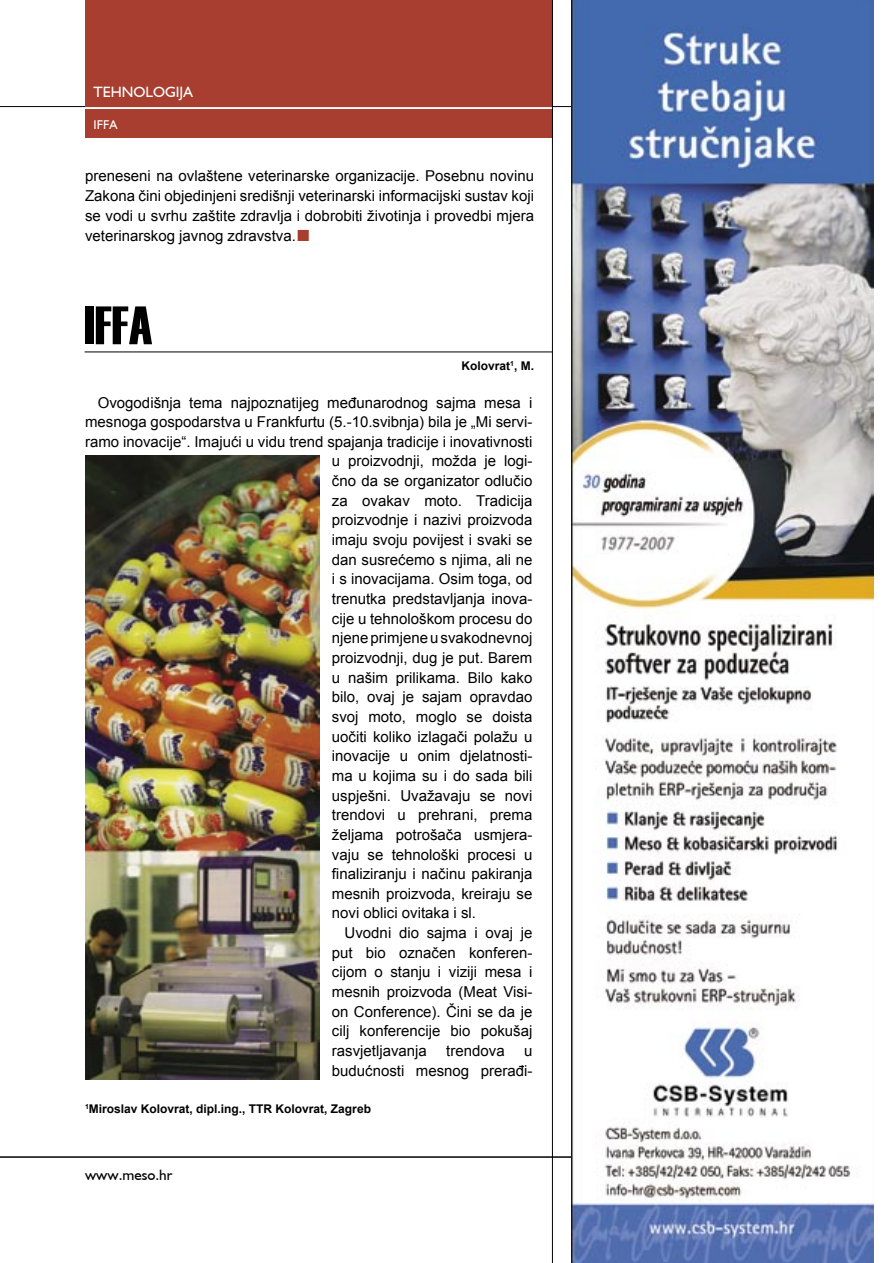
<style>
.page{position:relative;width:893px;height:1263px;background:#fff}
.page>*{position:absolute;margin:0;border:0;box-sizing:border-box;transform-origin:0 0}
.naslov_glavni{font:54px "Haettenschweiler";color:#000}
.tekst{font:15px/19.6px "Arial";color:#000;text-align:justify}
.t1{font:15px "Humanist 521 BT";color:#000}
.tekst-2{font:15px "Humanist 521 BT";color:#fff}
.tekst-3{font:12.75px "Humanist 521 BT";color:#fff}
.autor_fusnota{font:700 12px "Arial";color:#000}
.s1{font-size:24px;color:#a73e2f}
</style>
<div class="page">
<hr style="left:0;top:106px;width:609px;height:1px;background:#000">
<hr style="left:0;top:1157px;width:722px;height:1px;background:#000">
<hr style="left:85px;top:352px;width:468px;height:1px;background:#000">
<div style="left:85px;top:110px;width:468px;height:28px;background:#a73e2f"></div>
<div style="left:85px;top:0;width:468px;height:107px;background:#a73e2f"></div>
<hr style="left:552px;top:0;width:1px;height:1263px;background:#000">
<img style="left:85px;top:455px;width:234px;height:625px">
<img style="left:572px;top:0;width:301px;height:1263px">
<p class="tekst-2" style="left:94px;top:83px;width:101px">TEHNOLOGIJA</p>
<p class="tekst-3" style="left:94px;top:116px;width:25px">IFFA</p>
<p class="tekst" style="left:85px;top:166px;width:451px">preneseni na ovlaštene veterinarske organizacije. Posebnu novinu Zakona čini objedinjeni središnji veterinarski informacijski sustav koji se vodi u svrhu zaštite zdravlja i dobrobiti životinja i provedbi mjera veterinarskog javnog zdravstva.<span class="s1">■</span></p>
<p class="naslov_glavni" style="left:85px;top:289px;width:69px">IFFA</p>
<p class="autor_fusnota" style="left:462px;top:358px;width:74px">Kolovrat<sup>1</sup>, M.</p>
<p class="tekst" style="left:98px;top:393px;width:436px">Ovogodišnja tema najpoznatijeg međunarodnog sajma mesa i</p>
<p class="tekst" style="left:85px;top:412px;width:449px">mesnoga gospodarstva u Frankfurtu (5.-10.svibnja) bila je „Mi servi-</p>
<p class="tekst" style="left:85px;top:432px;width:449px">ramo inovacije“. Imajući u vidu trend spajanja tradicije i inovativnosti</p>
<p class="tekst" style="left:332px;top:451px;width:202px">u proizvodnji, možda je logi-</p>
<p class="tekst" style="left:332px;top:471px;width:202px">čno da se organizator odlučio</p>
<p class="tekst" style="left:332px;top:491px;width:202px">za ovakav moto. Tradicija</p>
<p class="tekst" style="left:332px;top:510px;width:202px">proizvodnje i nazivi proizvoda</p>
<p class="tekst" style="left:332px;top:530px;width:202px">imaju svoju povijest i svaki se</p>
<p class="tekst" style="left:332px;top:550px;width:202px">dan susrećemo s njima, ali ne</p>
<p class="tekst" style="left:332px;top:569px;width:202px">i s inovacijama. Osim toga, od</p>
<p class="tekst" style="left:332px;top:589px;width:202px">trenutka predstavljanja inova-</p>
<p class="tekst" style="left:332px;top:609px;width:202px">cije u tehnološkom procesu do</p>
<p class="tekst" style="left:332px;top:628px;width:202px">njene primjene u svakodnevnoj</p>
<p class="tekst" style="left:332px;top:648px;width:202px">proizvodnji, dug je put. Barem</p>
<p class="tekst" style="left:332px;top:668px;width:202px">u našim prilikama. Bilo kako</p>
<p class="tekst" style="left:332px;top:687px;width:202px">bilo, ovaj je sajam opravdao</p>
<p class="tekst" style="left:332px;top:707px;width:202px">svoj moto, moglo se doista</p>
<p class="tekst" style="left:332px;top:727px;width:202px">uočiti koliko izlagači polažu u</p>
<p class="tekst" style="left:332px;top:746px;width:202px">inovacije u onim djelatnosti-</p>
<p class="tekst" style="left:332px;top:766px;width:202px">ma u kojima su i do sada bili</p>
<p class="tekst" style="left:332px;top:786px;width:202px">uspješni. Uvažavaju se novi</p>
<p class="tekst" style="left:332px;top:805px;width:202px">trendovi u prehrani, prema</p>
<p class="tekst" style="left:332px;top:825px;width:202px">željama potrošača usmjera-</p>
<p class="tekst" style="left:332px;top:844px;width:202px">vaju se tehnološki procesi u</p>
<p class="tekst" style="left:332px;top:864px;width:202px">finaliziranju i načinu pakiranja</p>
<p class="tekst" style="left:332px;top:884px;width:202px">mesnih proizvoda, kreiraju se</p>
<p class="tekst" style="left:332px;top:903px;width:146px">novi oblici ovitaka i sl.</p>
<p class="tekst" style="left:332px;top:923px;width:202px;text-indent:13px">Uvodni dio sajma i ovaj je put bio označen konferen&shy;cijom o stanju i viziji mesa i mesnih proizvoda (Meat Visi&shy;on Conference). Čini se da je cilj konferencije bio pokušaj rasvjetljavanja</p>
<p class="tekst" style="left:446px;top:1041px;width:60px">trendova</p>
<p class="tekst" style="left:332px;top:1041px;width:202px;text-align:right">u<br>budućnosti mesnog prerađi-</p>
<p class="autor_fusnota" style="left:85px;top:1101px;width:287px"><sup>1</sup>Miroslav Kolovrat, dipl.ing., TTR Kolovrat, Zagreb</p>
<p class="t1" style="left:85px;top:1165px;width:89px">www.meso.hr</p>
</div>
